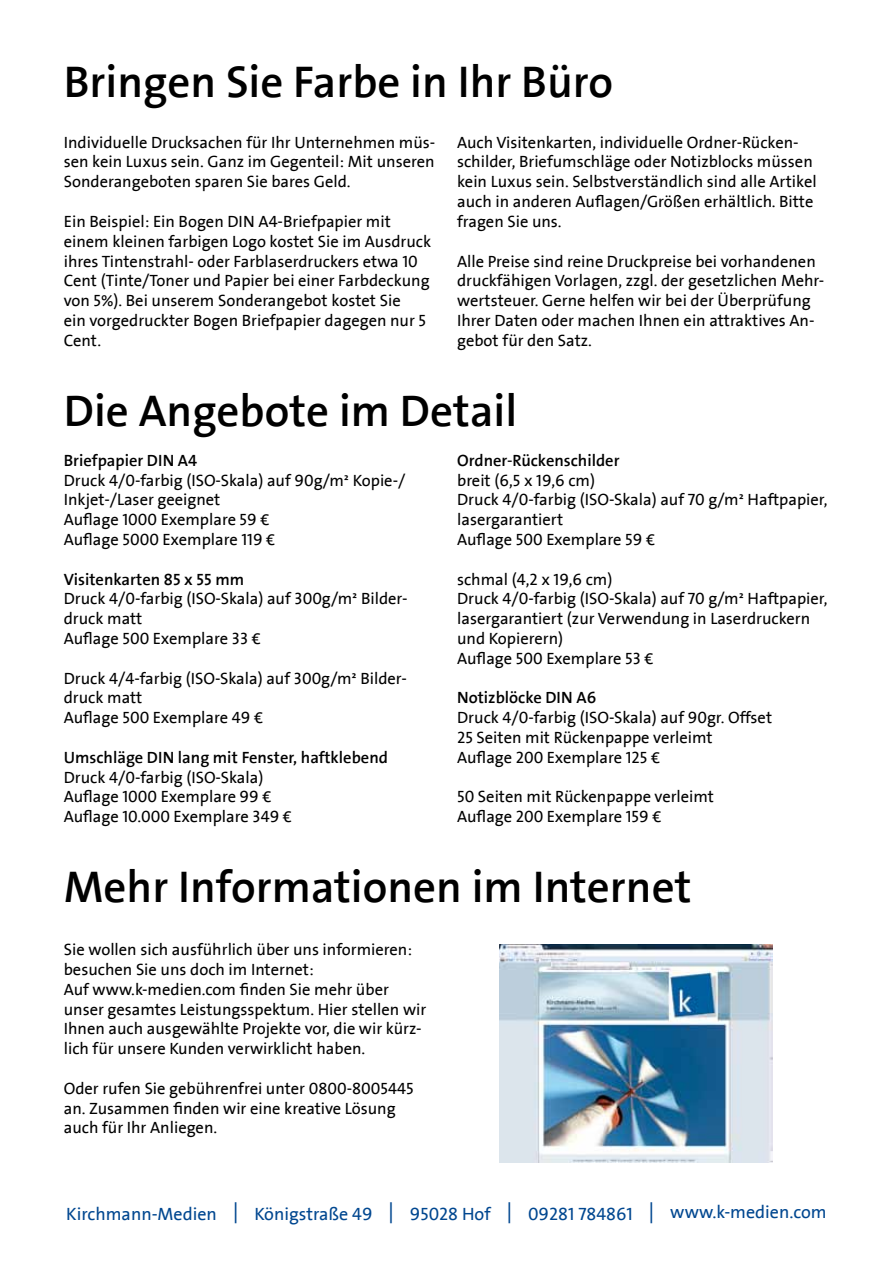
<style>
.page{position:relative;width:893px;height:1263px;background:#fff}
.page>*{position:absolute;margin:0;border:0;box-sizing:border-box;transform-origin:0 0}
.t1{font:700 45px "SPD2002 The Sans";color:#000}
.t2{font:18px "SPD2002 The Sans";color:#004790}
.t3{font:16.5px/19.8px "SPD2002 The Sans";color:#000}
.t4{font:700 16.5px "SPD2002 The Sans";color:#000}
.s1{font-size:21px}
</style>
<div class="page">
<img style="left:500px;top:944px;width:273px;height:218px">
<h1 class="t1" style="left:64px;top:58px;width:551px">Bringen Sie Farbe in Ihr Büro</h1>
<p class="t3" style="left:64px;top:133px;width:373px;text-align:justify">Individuelle Drucksachen für Ihr Unternehmen müs&shy;sen kein Luxus sein. Ganz im Gegenteil: Mit unseren Sonderangeboten sparen Sie bares Geld.</p>
<p class="t3" style="left:64px;top:212px;width:369px">Ein Beispiel: Ein Bogen DIN A4-Briefpapier mit einem kleinen farbigen Logo kostet Sie im Ausdruck ihres Tintenstrahl- oder Farblaserdruckers etwa 10<br>Cent (Tinte/Toner und Papier bei einer Farbdeckung von 5%). Bei unserem Sonderangebot kostet Sie<br>ein vorgedruckter Bogen Briefpapier dagegen nur 5<br>Cent.</p>
<p class="t3" style="left:457px;top:133px;width:361px">Auch Visitenkarten, individuelle Ordner-Rücken&shy;schilder, Briefumschläge oder Notizblocks müssen kein Luxus sein. Selbstverständlich sind alle Artikel auch in anderen Auflagen/Größen erhältlich. Bitte fragen Sie uns.</p>
<p class="t3" style="left:457px;top:252px;width:369px">Alle Preise sind reine Druckpreise bei vorhandenen druckfähigen Vorlagen, zzgl. der gesetzlichen Mehr&shy;wertsteuer. Gerne helfen wir bei der Überprüfung Ihrer Daten oder machen Ihnen ein attraktives An&shy;gebot für den Satz.</p>
<h1 class="t1" style="left:64px;top:387px;width:455px">Die Angebote im Detail</h1>
<p class="t4" style="left:64px;top:452px;width:135px">Briefpapier DIN A4</p>
<p class="t3" style="left:64px;top:471px;width:343px">Druck 4/0-farbig (ISO-Skala) auf 90g/m² Kopie-/<br>Inkjet-/Laser geeignet<br>Auflage 1000 Exemplare 59 €<br>Auflage 5000 Exemplare 119 €</p>
<p class="t4" style="left:64px;top:570px;width:182px">Visitenkarten 85 x 55 mm</p>
<p class="t3" style="left:64px;top:590px;width:345px">Druck 4/0-farbig (ISO-Skala) auf 300g/m² Bilder&shy;druck matt<br>Auflage 500 Exemplare 33 €</p>
<p class="t3" style="left:64px;top:669px;width:344px">Druck 4/4-farbig (ISO-Skala) auf 300g/m² Bilder&shy;druck matt<br>Auflage 500 Exemplare 49 €</p>
<p class="t4" style="left:64px;top:749px;width:326px">Umschläge DIN lang mit Fenster, haftklebend</p>
<p class="t3" style="left:64px;top:768px;width:230px">Druck 4/0-farbig (ISO-Skala)<br>Auflage 1000 Exemplare 99 €<br>Auflage 10.000 Exemplare 349 €</p>
<p class="t4" style="left:457px;top:452px;width:164px">Ordner-Rückenschilder</p>
<p class="t3" style="left:457px;top:471px;width:372px">breit (6,5 x 19,6 cm)<br>Druck 4/0-farbig (ISO-Skala) auf 70 g/m² Haftpapier, lasergarantiert<br>Auflage 500 Exemplare 59 €</p>
<p class="t3" style="left:457px;top:570px;width:372px">schmal (4,2 x 19,6 cm)<br>Druck 4/0-farbig (ISO-Skala) auf 70 g/m² Haftpapier, lasergarantiert (zur Verwendung in Laserdruckern und Kopierern)<br>Auflage 500 Exemplare 53 €</p>
<p class="t4" style="left:457px;top:689px;width:141px">Notizblöcke DIN A6</p>
<p class="t3" style="left:457px;top:708px;width:317px">Druck 4/0-farbig (ISO-Skala) auf 90gr. Offset<br>25 Seiten mit Rückenpappe verleimt<br>Auflage 200 Exemplare 125 €</p>
<p class="t3" style="left:457px;top:788px;width:258px">50 Seiten mit Rückenpappe verleimt<br>Auflage 200 Exemplare 159 €</p>
<h1 class="t1" style="left:64px;top:863px;width:629px">Mehr Informationen im Internet</h1>
<p class="t3" style="left:64px;top:940px;width:364px">Sie wollen sich ausführlich über uns informieren: besuchen Sie uns doch im Internet:<br>Auf www.k-medien.com finden Sie mehr über unser gesamtes Leistungsspektum. Hier stellen wir Ihnen auch ausgewählte Projekte vor, die wir kürz&shy;lich für unsere Kunden verwirklicht haben.</p>
<p class="t3" style="left:64px;top:1079px;width:351px">Oder rufen Sie gebührenfrei unter 0800-8005445 an. Zusammen finden wir eine kreative Lösung auch für Ihr Anliegen.</p>
<p class="t2" style="left:66px;top:1204px;width:762px">Kirchmann-Medien <span class="s1">|</span> Königstraße 49 <span class="s1">|</span> 95028 Hof <span class="s1">|</span> 09281 784861 <span class="s1">|</span> www.k-medien.com</p>
</div>
